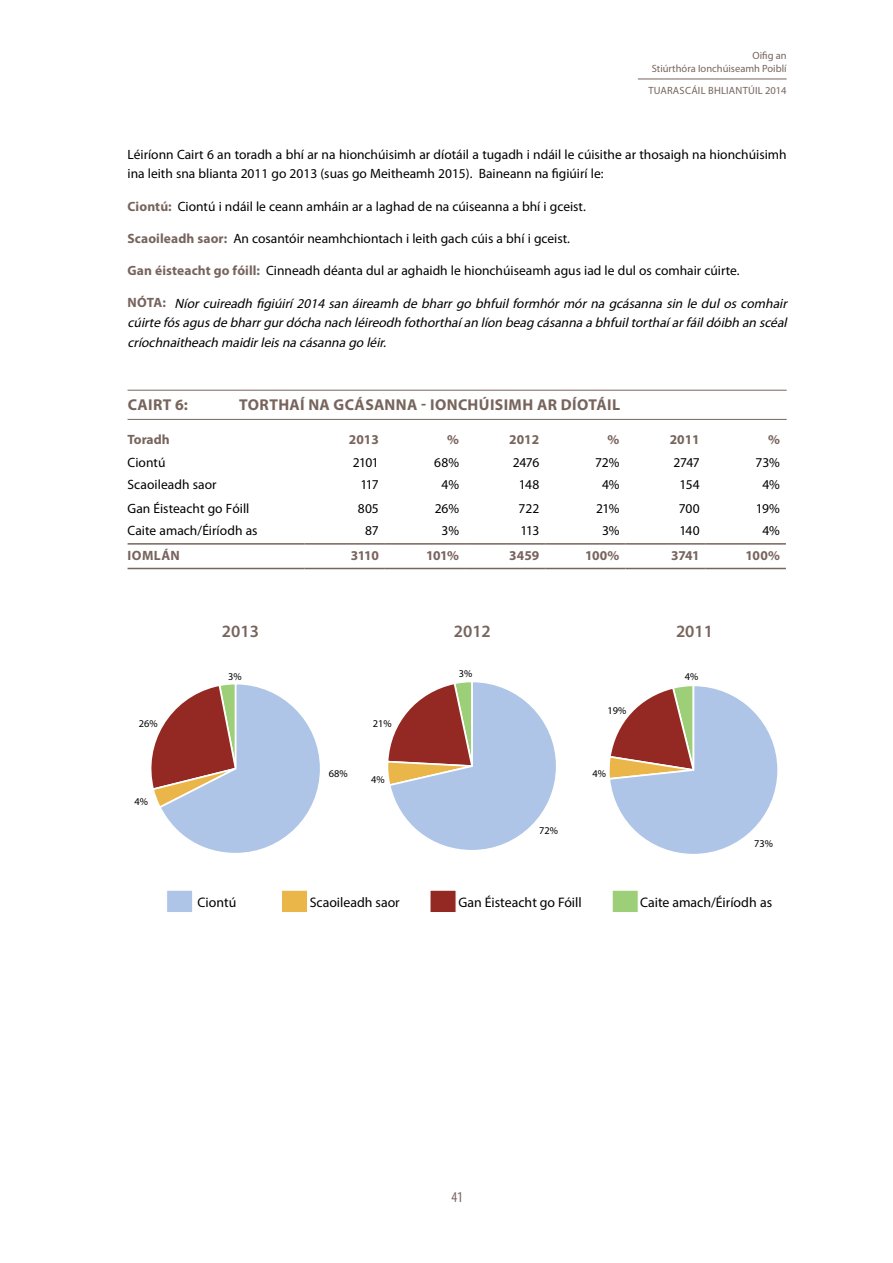
<style>
.page{position:relative;width:893px;height:1263px;background:#fff}
.page>*{position:absolute;margin:0;border:0;box-sizing:border-box;transform-origin:0 0}
.t1{font:600 17.25px "Myriad Pro";color:#77645d}
.t2{font:700 15.75px "Myriad Pro";letter-spacing:.025em;color:#77645d}
.t3{font:condensed 15px "Myriad Pro";color:#77645d}
.t4{font:13.8px "Myriad Pro";color:#000}
.t5{font:13.5px/19.5px "Myriad Pro";color:#000}
.t6{font:italic 13.5px/19.5px "Myriad Pro";color:#000;text-align:justify}
.t7{font:700 13.5px "Myriad Pro";color:#77645d}
.t8{font:10.5px/13.5px "Myriad Pro";color:#77645d;text-align:right}
.t9{font:10.5px "Myriad Pro";letter-spacing:.02em;color:#77645d}
.t10{font:10.35px "Myriad Pro";color:#000}
.s1{font-weight:700;color:#77645d}
.s2{font-weight:700;font-style:normal;color:#77645d}
</style>
<div class="page">
<hr style="left:638px;top:79px;width:149px;height:1px;background:#77645d">
<hr style="left:128px;top:390px;width:659px;height:1px;background:#77645d">
<hr style="left:128px;top:419px;width:659px;height:1px;background:#77645d">
<hr style="left:305px;top:543px;width:80px;height:2px;background:#77645d">
<hr style="left:385px;top:543px;width:80px;height:2px;background:#77645d">
<hr style="left:465px;top:543px;width:80px;height:2px;background:#77645d">
<hr style="left:545px;top:543px;width:80px;height:2px;background:#77645d">
<hr style="left:625px;top:543px;width:81px;height:2px;background:#77645d">
<hr style="left:706px;top:543px;width:80px;height:2px;background:#77645d">
<hr style="left:305px;top:568px;width:80px;height:1px;background:#77645d">
<hr style="left:385px;top:568px;width:80px;height:1px;background:#77645d">
<hr style="left:465px;top:568px;width:80px;height:1px;background:#77645d">
<hr style="left:545px;top:568px;width:80px;height:1px;background:#77645d">
<hr style="left:625px;top:568px;width:81px;height:1px;background:#77645d">
<hr style="left:706px;top:568px;width:80px;height:1px;background:#77645d">
<hr style="left:128px;top:543px;width:177px;height:2px;background:#77645d">
<hr style="left:128px;top:568px;width:177px;height:1px;background:#77645d">
<svg style="left:151px;top:684px;width:169px;height:169px"></svg>
<svg style="left:388px;top:682px;width:168px;height:168px"></svg>
<svg style="left:609px;top:686px;width:169px;height:168px"></svg>
<div style="left:166px;top:890px;width:27px;height:23px;background:#aec5e7;border:1px solid #fff"></div>
<div style="left:430px;top:890px;width:26px;height:23px;background:#942923;border:1px solid #fff"></div>
<div style="left:612px;top:890px;width:27px;height:23px;background:#9dcf78;border:1px solid #fff"></div>
<div style="left:281px;top:890px;width:27px;height:23px;background:#eab649;border:1px solid #fff"></div>
<p class="t8" style="left:652px;top:48px;width:136px">Oifig an<br>Stiúrthóra Ionchúiseamh Poiblí</p>
<p class="t9" style="left:648px;top:84px;width:140px">TUARASCÁIL BHLIANTÚIL 2014</p>
<p class="t5" style="left:128px;top:144px;width:660px">Léiríonn Cairt 6 an toradh a bhí ar na hionchúisimh ar díotáil a tugadh i ndáil le cúisithe ar thosaigh na hionchúisimh ina leith sna blianta 2011 go 2013 (suas go Meitheamh 2015). Baineann na figiúirí le:</p>
<p class="t5" style="left:128px;top:196px;width:460px"><span class="s1">Ciontú:</span> Ciontú i ndáil le ceann amháin ar a laghad de na cúiseanna a bhí i gceist.</p>
<p class="t5" style="left:128px;top:228px;width:444px"><span class="s1">Scaoileadh saor:</span> An cosantóir neamhchiontach i leith gach cúis a bhí i gceist.</p>
<p class="t5" style="left:128px;top:261px;width:613px"><span class="s1">Gan éisteacht go fóill:</span> Cinneadh déanta dul ar aghaidh le hionchúiseamh agus iad le dul os comhair cúirte.</p>
<p class="t6" style="left:128px;top:293px;width:664px"><span class="s2">N Ó TA :</span> Níor cuireadh figiúirí 2014 san áireamh de bharr go bhfuil formhór mór na gcásanna sin le dul os comhair cúirte fósagusde bharrgurdócha nach léireodh fothorthaían líon beag cásanna a bhfuiltorthaíarfáildóibh an scéal críochnaitheach maidirleisna cásanna go léir.</p>
<p class="t2" style="left:128px;top:394px;width:62px">CAIRT 6:</p>
<p class="t2" style="left:239px;top:394px;width:383px">TORTHAÍ NA GCÁSANNA - IONCHÚISIMH AR DÍOTÁIL</p>
<p class="t7" style="left:128px;top:431px;width:44px">Toradh</p>
<p class="t7" style="left:349px;top:431px;width:31px">2013</p>
<p class="t7" style="left:447px;top:431px;width:13px">%</p>
<p class="t7" style="left:509px;top:431px;width:31px">2012</p>
<p class="t7" style="left:608px;top:431px;width:13px">%</p>
<p class="t7" style="left:670px;top:431px;width:31px">2011</p>
<p class="t7" style="left:768px;top:431px;width:13px">%</p>
<p class="t5" style="left:128px;top:452px;width:39px">Ciontú</p>
<p class="t5" style="left:353px;top:452px;width:28px">2101</p>
<p class="t5" style="left:434px;top:452px;width:26px">68%</p>
<p class="t5" style="left:513px;top:452px;width:28px">2476</p>
<p class="t5" style="left:595px;top:452px;width:26px">72%</p>
<p class="t5" style="left:674px;top:452px;width:28px">2747</p>
<p class="t5" style="left:756px;top:452px;width:26px">73%</p>
<p class="t5" style="left:128px;top:474px;width:91px">Scaoileadh saor</p>
<p class="t5" style="left:360px;top:474px;width:20px">117</p>
<p class="t5" style="left:442px;top:474px;width:19px">4%</p>
<p class="t5" style="left:519px;top:474px;width:22px">148</p>
<p class="t5" style="left:602px;top:474px;width:19px">4%</p>
<p class="t5" style="left:680px;top:474px;width:22px">154</p>
<p class="t5" style="left:762px;top:474px;width:19px">4%</p>
<p class="t5" style="left:128px;top:499px;width:123px">Gan Éisteacht go Fóill</p>
<p class="t5" style="left:358px;top:499px;width:22px">805</p>
<p class="t5" style="left:435px;top:499px;width:26px">26%</p>
<p class="t5" style="left:519px;top:499px;width:22px">722</p>
<p class="t5" style="left:596px;top:499px;width:25px">21%</p>
<p class="t5" style="left:679px;top:499px;width:22px">700</p>
<p class="t5" style="left:756px;top:499px;width:25px">19%</p>
<p class="t5" style="left:128px;top:521px;width:131px">Caite amach/Éiríodh as</p>
<p class="t5" style="left:365px;top:521px;width:15px">87</p>
<p class="t5" style="left:442px;top:521px;width:19px">3%</p>
<p class="t5" style="left:521px;top:521px;width:20px">113</p>
<p class="t5" style="left:602px;top:521px;width:19px">3%</p>
<p class="t5" style="left:679px;top:521px;width:22px">140</p>
<p class="t5" style="left:762px;top:521px;width:19px">4%</p>
<p class="t7" style="left:128px;top:547px;width:54px">IOMLÁN</p>
<p class="t7" style="left:351px;top:547px;width:29px">3110</p>
<p class="t7" style="left:426px;top:547px;width:34px">101%</p>
<p class="t7" style="left:509px;top:547px;width:31px">3459</p>
<p class="t7" style="left:585px;top:547px;width:36px">100%</p>
<p class="t7" style="left:671px;top:547px;width:30px">3741</p>
<p class="t7" style="left:746px;top:547px;width:36px">100%</p>
<p class="t10" style="left:139px;top:717px;width:20px">26%</p>
<p class="t10" style="left:135px;top:795px;width:15px">4%</p>
<p class="t1" style="left:222px;top:620px;width:39px">2013</p>
<p class="t10" style="left:228px;top:670px;width:15px">3%</p>
<p class="t10" style="left:329px;top:767px;width:20px">68%</p>
<p class="t10" style="left:373px;top:717px;width:20px">21%</p>
<p class="t10" style="left:371px;top:773px;width:15px">4%</p>
<p class="t1" style="left:454px;top:620px;width:39px">2012</p>
<p class="t1" style="left:676px;top:620px;width:39px">2011</p>
<p class="t10" style="left:459px;top:667px;width:15px">3%</p>
<p class="t10" style="left:539px;top:824px;width:20px">72%</p>
<p class="t10" style="left:608px;top:704px;width:20px">19%</p>
<p class="t10" style="left:592px;top:767px;width:15px">4%</p>
<p class="t10" style="left:685px;top:670px;width:15px">4%</p>
<p class="t10" style="left:754px;top:837px;width:20px">73%</p>
<p class="t4" style="left:198px;top:894px;width:40px">Ciontú</p>
<p class="t4" style="left:310px;top:894px;width:92px">Scaoileadh saor</p>
<p class="t4" style="left:458px;top:894px;width:125px">Gan Éisteacht go Fóill</p>
<p class="t4" style="left:640px;top:894px;width:134px">Caite amach/Éiríodh as</p>
<p class="t3" style="left:451px;top:1188px;width:13px">41</p>
</div>
